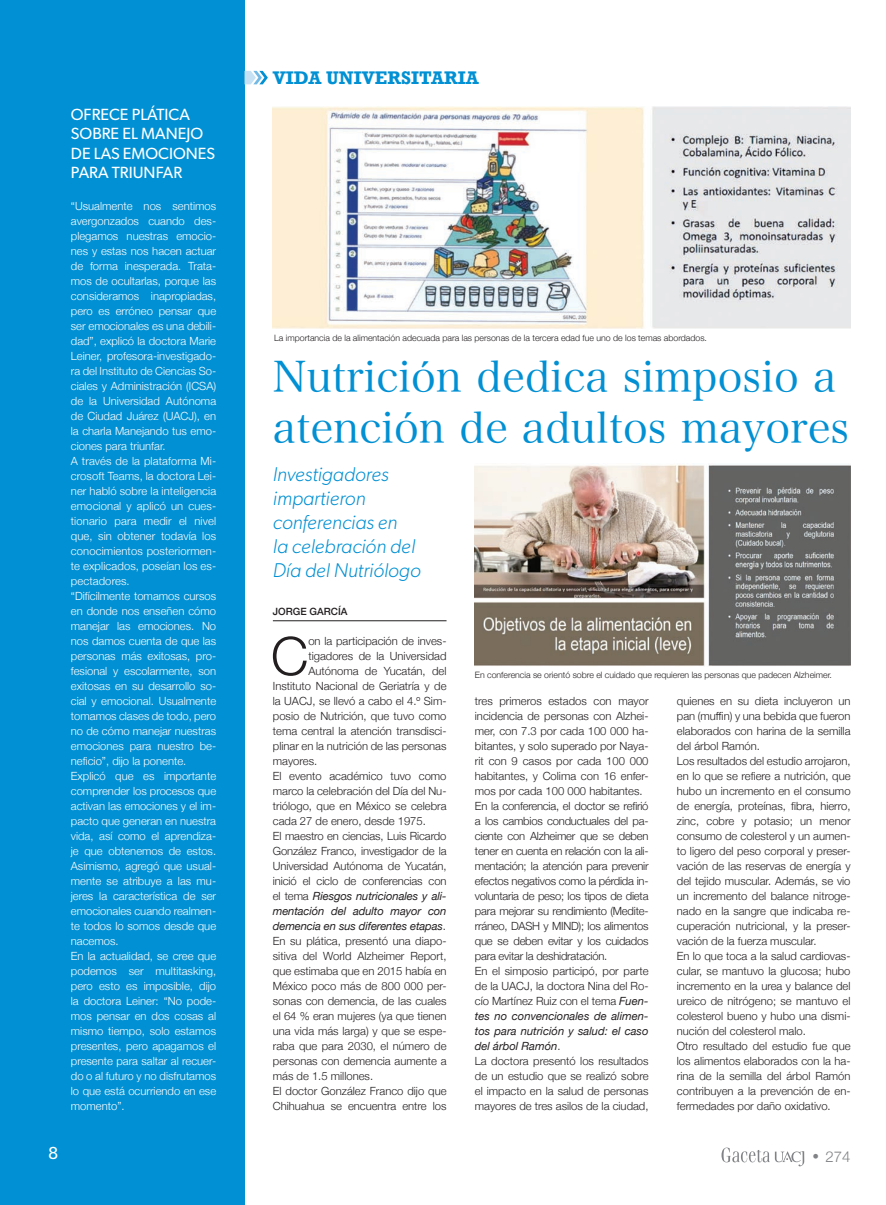
<style>
.page{position:relative;width:886px;height:1205px;background:#fff}
.page>*{position:absolute;margin:0;border:0;box-sizing:border-box;transform-origin:0 0}
.Texto{font:300 53.25px "Helvetica Neue";color:#231f20}
.Cabeza_principal{font:42.5px "Hira Min Pro N W3";color:#0090d3}
.Sumario_nota{font:italic 300 20px "Gibson";color:#0090d3}
.t1{font:700 18.75px "Rockwell";color:#0090d3}
.t2{font:17.5px "Gibson";color:#fff}
.Cabeza_columna{font:16.25px/19.5px "Gibson";color:#fff}
.t3{font:300 15px "Helvetica Neue";color:#808285}
.Texto-2{font:300 11.25px/15px "Helvetica Neue";color:#231f20;text-align:justify}
.Texto-3{font:300 11.25px/15px "Helvetica Neue";color:#fff;text-align:justify}
.Firma_nota{font:500 10px "Helvetica Neue";color:#231f20}
.Pie_de_foto{font:300 8.75px "Helvetica Neue";color:#231f20}
.s1{font-weight:400;font-style:italic}
.s2{font-family:"Futura";font-weight:500;font-stretch:condensed}
</style>
<div class="page">
<svg style="left:721px;top:1147px;width:83px;height:19px"></svg>
<div style="left:0;top:0;width:244px;height:1205px;background:#0090d3"></div>
<img style="left:273px;top:107px;width:577px;height:221px">
<hr style="left:273px;top:620px;width:173px;height:1px;background:#231f20">
<svg style="left:244px;top:71px;width:24px;height:13px"></svg>
<img style="left:475px;top:464px;width:375px;height:202px">
<p class="Cabeza_columna" style="left:71px;top:104px;width:121px">OFRECE PLÁTICA</p>
<p class="Cabeza_columna" style="left:71px;top:124px;width:134px">SOBRE EL MANEJO</p>
<p class="Cabeza_columna" style="left:71px;top:143px;width:146px">DE LAS EMOCIONES<br>PARA TRIUNFAR</p>
<p class="Texto-3" style="left:71px;top:198px;width:147px">“Usualmente nos sentimos avergonzados cuando des&shy;plegamos nuestras emocio&shy;nes y estas nos hacen actuar de forma inesperada. Trata&shy;mos de ocultarlas, porque las consideramos inapropiadas, pero es erróneo pensar que ser emocionales es una debili&shy;dad”, explicó la doctora Marie Leiner, profesora-investigado&shy;ra del Instituto de Ciencias So&shy;ciales y Administración (ICSA) de la Universidad Autónoma de Ciudad Juárez (UACJ), en la charla Manejando tus emo&shy;ciones para triunfar.</p>
<p class="Texto-3" style="left:71px;top:453px;width:147px">A través de la plataforma Mi&shy;crosoft Teams, la doctora Lei&shy;ner habló sobre la inteligencia emocional y aplicó un cues&shy;tionario para medir el nivel que, sin obtener todavía los conocimientos posteriormen&shy;te explicados, poseían los es&shy;pectadores.</p>
<p class="Texto-3" style="left:71px;top:588px;width:147px">“Difícilmente tomamos cursos en donde nos enseñen cómo manejar las emociones. No nos damos cuenta de que las personas más exitosas, pro&shy;fesional y escolarmente, son exitosas en su desarrollo so&shy;cial y emocional. Usualmente tomamos clases de todo, pero no de cómo manejar nuestras emociones para nuestro be&shy;neficio”, dijo la ponente.</p>
<p class="Texto-3" style="left:71px;top:768px;width:147px">Explicó que es importante comprender los procesos que activan las emociones y el im&shy;pacto que generan en nuestra vida, así como el aprendiza&shy;je que obtenemos de estos.<br>Asimismo, agregó que usual&shy;mente se atribuye a las mu&shy;jeres la característica de ser emocionales cuando realmen&shy;te todos lo somos desde que nacemos.</p>
<p class="Texto-3" style="left:71px;top:947px;width:147px">En la actualidad, se cree que podemos ser multitasking, pero esto es imposible, dijo la doctora Leiner: “No pode&shy;mos pensar en dos cosas al mismo tiempo, solo estamos presentes, pero apagamos el presente para saltar al recuer&shy;do o al futuro y no disfrutamos lo que está ocurriendo en ese momento”.</p>
<p class="t2" style="left:48px;top:1143px;width:12px">8</p>
<p class="t1" style="left:273px;top:66px;width:208px">VIDA UNIVERSITARIA</p>
<p class="Pie_de_foto" style="left:274px;top:330px;width:434px">La importancia de la alimentación adecuada para las personas de la tercera edad fue uno de los temas abordados.</p>
<p class="Cabeza_principal" style="left:273px;top:341px;width:565px">Nutrición dedica simposio a</p>
<p class="Cabeza_principal" style="left:273px;top:392px;width:578px">atención de adultos mayores</p>
<p class="Sumario_nota" style="left:273px;top:462px;width:117px">Investigadores</p>
<p class="Sumario_nota" style="left:273px;top:486px;width:94px">impartieron</p>
<p class="Sumario_nota" style="left:273px;top:510px;width:126px">conferencias en</p>
<p class="Sumario_nota" style="left:273px;top:534px;width:144px">la celebración del</p>
<p class="Sumario_nota" style="left:273px;top:558px;width:149px">Día del Nutriólogo</p>
<p class="Firma_nota" style="left:273px;top:603px;width:76px">JORGE GARCÍA</p>
<p class="Texto" style="left:271px;top:613px;width:39px">C</p>
<p class="Texto-2" style="left:308px;top:633px;width:140px">on la participación de inves-</p>
<p class="Texto-2" style="left:308px;top:648px;width:140px">tigadores de la Universidad</p>
<p class="Texto-2" style="left:308px;top:663px;width:140px">Autónoma de Yucatán, del</p>
<p class="Texto-2" style="left:273px;top:678px;width:175px">Instituto Nacional de Geriatría y de</p>
<p class="Texto-2" style="left:273px;top:693px;width:175px">la UACJ, se llevó a cabo el 4.º Sim-</p>
<p class="Texto-2" style="left:273px;top:708px;width:175px">posio de Nutrición, que tuvo como</p>
<p class="Texto-2" style="left:273px;top:723px;width:175px">tema central la atención transdisci-</p>
<p class="Texto-2" style="left:273px;top:738px;width:175px">plinar en la nutrición de las personas</p>
<p class="Texto-2" style="left:273px;top:753px;width:46px">mayores.</p>
<p class="Texto-2" style="left:273px;top:768px;width:175px">El evento académico tuvo como marco la celebración del Día del Nu&shy;triólogo, que en México se celebra cada 27 de enero, desde 1975.</p>
<p class="Texto-2" style="left:273px;top:828px;width:175px">El maestro en ciencias, Luis Ricardo González Franco, investigador de la Universidad Autónoma de Yucatán, inició el ciclo de conferencias con el tema <span class="s1">Riesgos nutricionales y ali&shy;mentación del adulto mayor con demencia en sus diferentes etapas</span>.</p>
<p class="Texto-2" style="left:273px;top:933px;width:175px">En su plática, presentó una diapo&shy;sitiva del World Alzheimer Report, que estimaba que en 2015 había en México poco más de 800 000 per&shy;sonas con demencia, de las cuales el 64 % eran mujeres (ya que tienen una vida más larga) y que se espe&shy;raba que para 2030, el número de personas con demencia aumente a más de 1.5 millones.</p>
<p class="Texto-2" style="left:273px;top:1083px;width:175px">El doctor González Franco dijo que<br>Chihuahua se encuentra entre los</p>
<p class="Pie_de_foto" style="left:475px;top:667px;width:359px">En conferencia se orientó sobre el cuidado que requieren las personas que padecen Alzheimer.</p>
<p class="Texto-2" style="left:475px;top:693px;width:175px">tres primeros estados con mayor incidencia de personas con Alzhei&shy;mer, con 7.3 por cada 100 000 ha&shy;bitantes, y solo superado por Naya&shy;rit con 9 casos por cada 100 000 habitantes, y Colima con 16 enfer&shy;mos por cada 100 000 habitantes.</p>
<p class="Texto-2" style="left:475px;top:798px;width:175px">En la conferencia, el doctor se refirió a los cambios conductuales del pa&shy;ciente con Alzheimer que se deben tener en cuenta en relación con la ali&shy;mentación; la atención para prevenir efectos negativos como la pérdida in&shy;voluntaria de peso; los tipos de dieta para mejorar su rendimiento (Medite&shy;rráneo, DASH y MIND); los alimentos que se deben evitar y los cuidados para evitar la deshidratación.</p>
<p class="Texto-2" style="left:475px;top:962px;width:175px">En el simposio participó, por parte de la UACJ, la doctora Nina del Ro&shy;cío Martínez Ruiz con el tema <span class="s1">Fuen&shy;tes no convencionales de alimen&shy;tos para nutrición y salud: el caso del árbol Ramón</span>.</p>
<p class="Texto-2" style="left:475px;top:1052px;width:175px">La doctora presentó los resultados de un estudio que se realizó sobre el impacto en la salud de personas mayores de tres asilos de la ciudad,</p>
<p class="Texto-2" style="left:677px;top:692px;width:175px">quienes en su dieta incluyeron un pan (muffin) y una bebida que fueron elaborados con harina de la semilla del árbol Ramón.</p>
<p class="Texto-2" style="left:677px;top:752px;width:175px">Los resultados del estudio arrojaron, en lo que se refiere a nutrición, que hubo un incremento en el consumo de energía, proteínas, fibra, hierro, zinc, cobre y potasio; un menor consumo de colesterol y un aumen&shy;to ligero del peso corporal y preser&shy;vación de las reservas de energía y del tejido muscular. Además, se vio un incremento del balance nitroge&shy;nado en la sangre que indicaba re&shy;cuperación nutricional, y la preser&shy;vación de la fuerza muscular.</p>
<p class="Texto-2" style="left:677px;top:947px;width:175px">En lo que toca a la salud cardiovas&shy;cular, se mantuvo la glucosa; hubo incremento en la urea y balance del ureico de nitrógeno; se mantuvo el colesterol bueno y hubo una dismi&shy;nución del colesterol malo.</p>
<p class="Texto-2" style="left:677px;top:1037px;width:175px">Otro resultado del estudio fue que los alimentos elaborados con la ha&shy;rina de la semilla del árbol Ramón contribuyen a la prevención de en&shy;fermedades por daño oxidativo.</p>
<h3 class="t3" style="left:810px;top:1144px;width:42px"><span class="s2">•</span> 274</h3>
</div>
